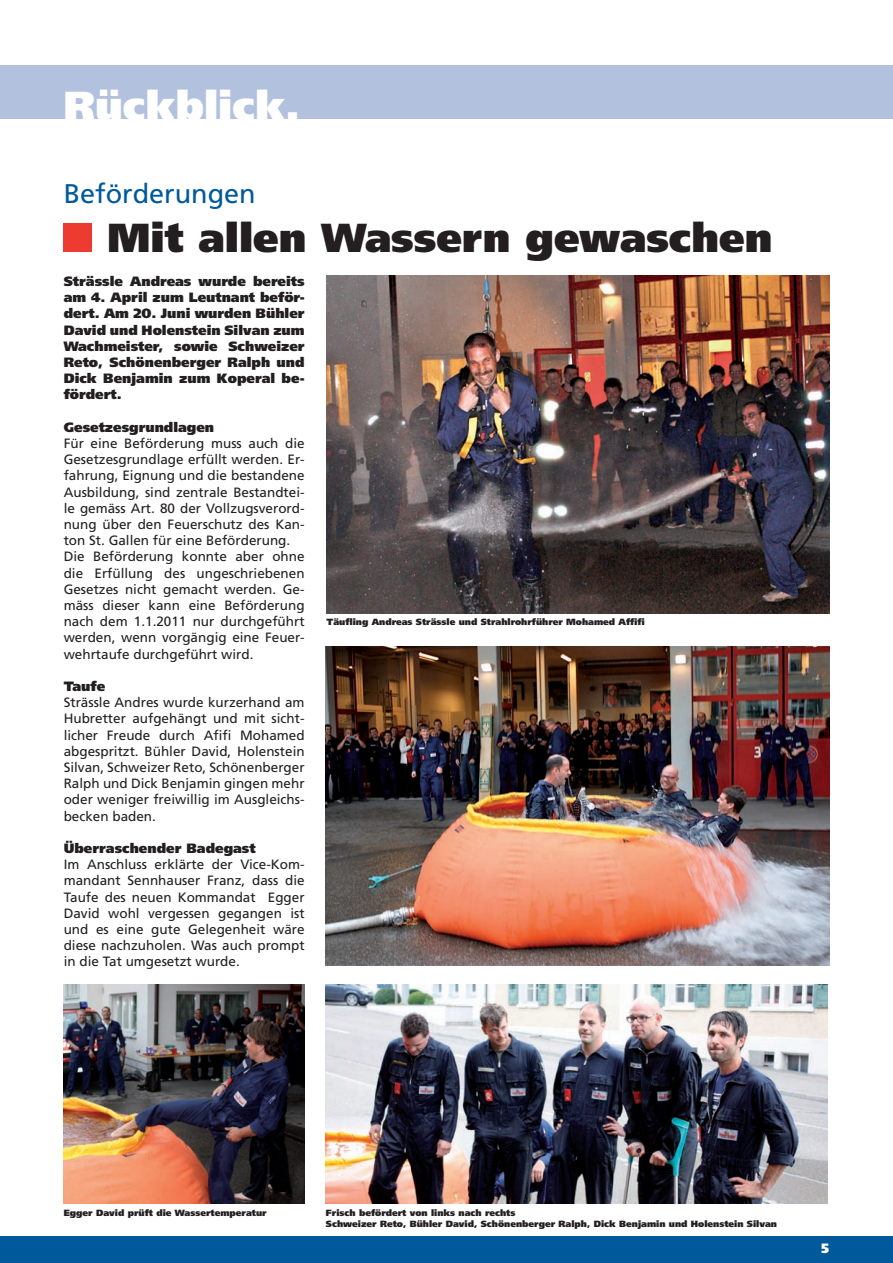
<style>
.page{position:relative;width:893px;height:1263px;background:#fff}
.page>*{position:absolute;margin:0;border:0;box-sizing:border-box;transform-origin:0 0}
.t1{font:900 40.5px "Frutiger";color:#231f20}
.t2{font:900 40.5px "Frutiger";color:#fff}
.t3{font:27px "Frutiger";color:#00599a}
.t4{font:13.5px/16.2px "Frutiger";color:#231f20;text-align:justify}
.t5{font:900 13.5px/16.2px "Frutiger";color:#231f20;text-align:justify}
.t6{font:900 13.5px "Frutiger";color:#fff}
.t7{font:900 9px/10.8px "Frutiger";color:#231f20}
</style>
<div class="page">
<div style="left:0;top:1236px;width:893px;height:27px;background:#00599a"></div>
<div style="left:64px;top:223px;width:28px;height:29px;background:#ee3b32"></div>
<img style="left:327px;top:276px;width:503px;height:337px">
<div style="left:0;top:65px;width:893px;height:54px;background:#b2c2de"></div>
<img style="left:326px;top:647px;width:504px;height:318px">
<img style="left:325px;top:985px;width:503px;height:218px">
<img style="left:64px;top:985px;width:241px;height:218px">
<h1 class="t2" style="left:64px;top:81px;width:238px">Rückblick.</h1>
<h2 class="t3" style="left:64px;top:178px;width:194px">Beförderungen</h2>
<h1 class="t1" style="left:107px;top:213px;width:667px">Mit allen Wassern gewaschen</h1>
<p class="t5" style="left:64px;top:273px;width:242px">Strässle Andreas wurde bereits am 4. April zum Leutnant beför&shy;dert. Am 20. Juni wurden Bühler David und Holenstein Silvan zum Wachmeister, sowie Schweizer Reto, Schönenberger Ralph und Dick Benjamin zum Koperal be&shy;fördert.</p>
<p class="t5" style="left:64px;top:419px;width:152px">Gesetzesgrundlagen</p>
<p class="t4" style="left:64px;top:435px;width:242px;text-align:left">Für eine Beförderung muss auch die Gesetzesgrundlage erfüllt werden. Er&shy;fahrung, Eignung und die bestandene Ausbildung, sind zentrale Bestandtei&shy;le gemäss Art. 80 der Vollzugsverord&shy;nung über den Feuerschutz des Kan&shy;ton St. Gallen für eine Beförderung.<br>Die Beförderung konnte aber ohne die Erfüllung des ungeschriebenen Gesetzes nicht gemacht werden. Ge&shy;mäss dieser kann eine Beförderung nach dem 1.1.2011 nur durchgeführt werden, wenn vorgängig eine Feuer&shy;wehrtaufe durchgeführt wird.</p>
<p class="t5" style="left:64px;top:678px;width:43px">Taufe</p>
<p class="t4" style="left:64px;top:694px;width:242px">Strässle Andres wurde kurzerhand am Hubretter aufgehängt und mit sicht&shy;licher Freude durch Afifi Mohamed abgespritzt. Bühler David, Holenstein Silvan, Schweizer Reto, Schönenberger Ralph und Dick Benjamin gingen mehr oder weniger freiwillig im Ausgleichs&shy;becken baden.</p>
<p class="t5" style="left:64px;top:840px;width:194px">Überraschender Badegast</p>
<p class="t4" style="left:64px;top:856px;width:242px">Im Anschluss erklärte der Vice-Kom&shy;mandant Sennhauser Franz, dass die Taufe des neuen Kommandat Egger David wohl vergessen gegangen ist und es eine gute Gelegenheit wäre diese nachzuholen. Was auch prompt in die Tat umgesetzt wurde.</p>
<p class="t7" style="left:327px;top:616px;width:320px">Täufling Andreas Strässle und Strahlrohrführer Mohamed Affifi</p>
<p class="t7" style="left:64px;top:1207px;width:205px">Egger David prüft die Wassertemperatur</p>
<p class="t7" style="left:326px;top:1207px;width:453px">Frisch befördert von links nach rechts<br>Schweizer Reto, Bühler David, Schönenberger Ralph, Dick Benjamin und Holenstein Silvan</p>
<p class="t6" style="left:821px;top:1240px;width:9px">5</p>
</div>
